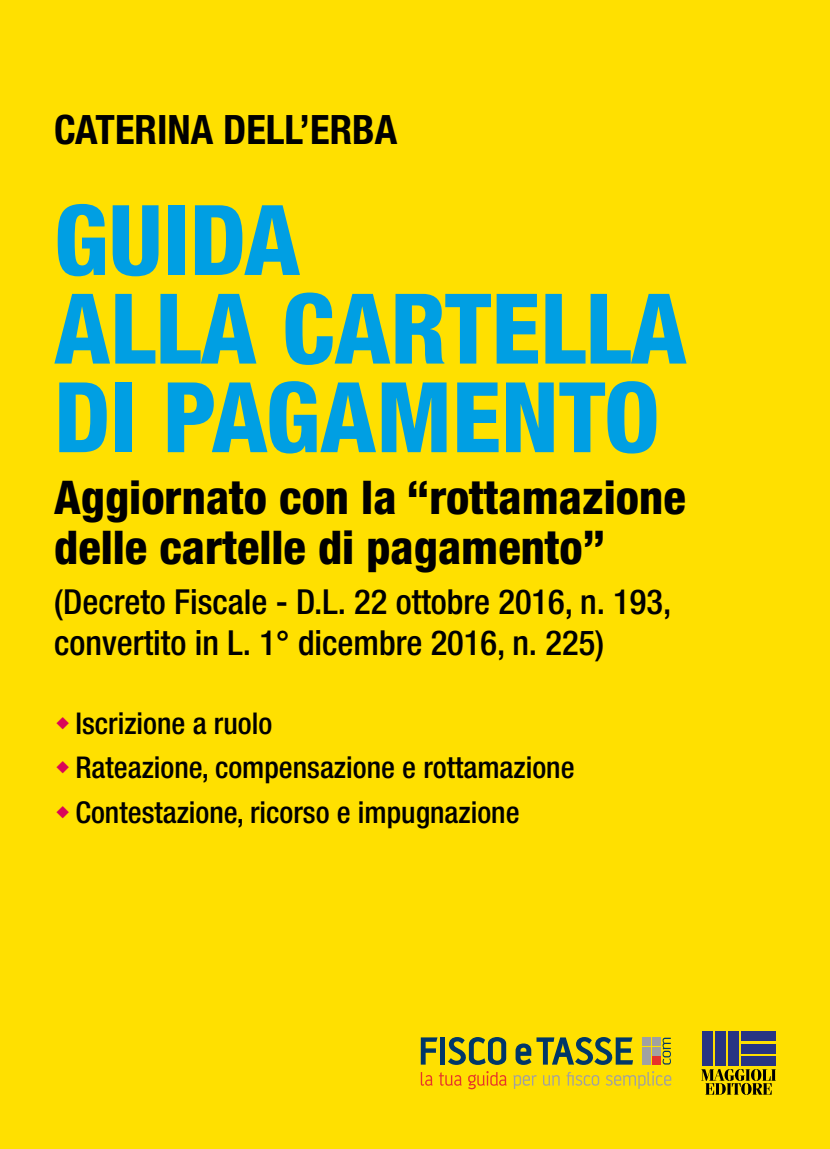
<style>
.page{position:relative;width:830px;height:1149px;background:#fff}
.page>*{position:absolute;margin:0;border:0;box-sizing:border-box;transform-origin:0 0}
.t1{font:800 condensed 97.5px/88.5px "Helvetica Neue LT Std";color:#009fe3}
.t2{font:800 condensed 46.5px/49.5px "Helvetica Neue LT Std";color:#000}
.t3{font:700 condensed 40.5px "Helvetica Neue LT Std";color:#000}
.t4{font:500 condensed 34.5px/41.4px "Helvetica Neue LT Std";color:#000}
.t5{font:500 condensed 30px/44.5px "Helvetica Neue LT Std";color:#000}
</style>
<div class="page">
<div style="left:0;top:0;width:829px;height:1148px;background:#ffe000"></div>
<div style="left:740px;top:1056px;width:35px;height:9px;background:#283583"></div>
<div style="left:740px;top:1043px;width:35px;height:10px;background:#283583"></div>
<div style="left:740px;top:1031px;width:35px;height:9px;background:#283583"></div>
<div style="left:727px;top:1031px;width:10px;height:34px;background:#283583"></div>
<div style="left:715px;top:1031px;width:10px;height:34px;background:#283583"></div>
<div style="left:702px;top:1031px;width:10px;height:34px;background:#283583"></div>
<svg style="left:701px;top:1069px;width:74px;height:25px"></svg>
<svg style="left:662px;top:1037px;width:8px;height:27px"></svg>
<div style="left:652px;top:1056px;width:8px;height:8px;background:#e7332a"></div>
<div style="left:652px;top:1046px;width:8px;height:8px;background:#a1a1a1"></div>
<div style="left:652px;top:1037px;width:8px;height:8px;background:#a1a1a1"></div>
<div style="left:642px;top:1056px;width:8px;height:8px;background:#a1a1a1"></div>
<div style="left:642px;top:1046px;width:8px;height:8px;background:#a1a1a1"></div>
<div style="left:642px;top:1037px;width:8px;height:8px;background:#a1a1a1"></div>
<svg style="left:420px;top:1037px;width:17px;height:27px"></svg>
<div style="left:440px;top:1037px;width:5px;height:27px;background:#003768"></div>
<svg style="left:448px;top:1037px;width:58px;height:27px"></svg>
<svg style="left:515px;top:1037px;width:117px;height:27px"></svg>
<svg style="left:420px;top:1072px;width:12px;height:13px"></svg>
<svg style="left:438px;top:1072px;width:23px;height:13px"></svg>
<svg style="left:468px;top:1071px;width:38px;height:17px"></svg>
<svg style="left:513px;top:1075px;width:23px;height:13px"></svg>
<svg style="left:543px;top:1075px;width:16px;height:10px"></svg>
<svg style="left:566px;top:1071px;width:33px;height:14px"></svg>
<svg style="left:605px;top:1071px;width:66px;height:17px"></svg>
<h3 class="t3" style="left:54px;top:105px;width:344px">CATERINA DELL’ERBA</h3>
<h1 class="t1" style="left:54px;top:194px;width:633px">GUIDA<br>ALLA CARTELLA<br>DI PAGAMENTO</h1>
<h2 class="t2" style="left:54px;top:472px;width:632px">Aggiornato con la “rottamazione delle cartelle di pagamento”</h2>
<p class="t4" style="left:54px;top:580px;width:618px">(Decreto Fiscale - D.L. 22 ottobre 2016, n. 193, convertito in L. 1° dicembre 2016, n. 225)</p>
<p class="t5" style="left:75px;top:700px;width:500px">Iscrizione a ruolo<br>Rateazione, compensazione e rottamazione<br>Contestazione, ricorso e impugnazione</p>
</div>
